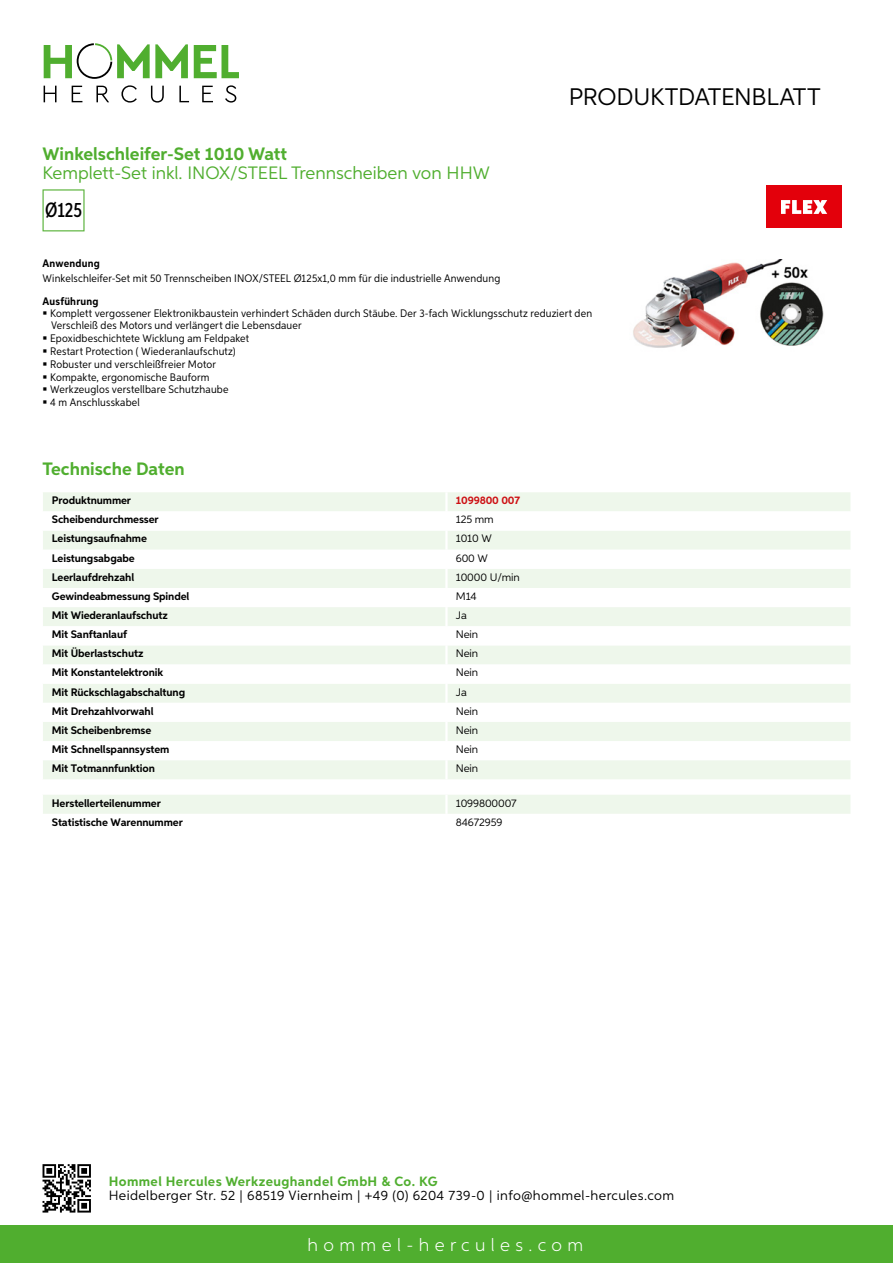
<style>
.page{position:relative;width:893px;height:1263px;background:#fff}
.page>*{position:absolute;margin:0;border:0;box-sizing:border-box;transform-origin:0 0}
.t1{font:24px "Aspira";letter-spacing:-.01em;color:#000}
.t2{font:500 20.7px "Aspira XX Nar";color:#000}
.t3{font:18px "Aspira";color:#50ae2f}
.t4{font:700 18px "Aspira";color:#50ae2f}
.t5{font:300 18px "Aspira";letter-spacing:.3em;color:#fff}
.t6{font:13.5px "Aspira";letter-spacing:.03em;color:#000}
.t7{font:700 13.5px "Aspira";letter-spacing:.03em;color:#50ae2f}
.t8{font:10.95px/12.6px "Aspira Nar";letter-spacing:.015em;color:#000}
.t9{font:700 10.95px "Aspira";letter-spacing:-.01em;color:#000}
.t10{font:10.95px "Aspira";letter-spacing:-.01em;color:#000}
.t11{font:700 10.95px "Aspira Nar";letter-spacing:.02em;color:#000}
.t12{font:700 10.95px "Aspira";letter-spacing:-.01em;color:#cd1013}
</style>
<div class="page">
<div style="left:0;top:1226px;width:893px;height:37px;background:#50ae2f"></div>
<svg style="left:43px;top:1164px;width:48px;height:48px"></svg>
<svg style="left:194px;top:45px;width:45px;height:33px"></svg>
<svg style="left:44px;top:43px;width:144px;height:36px"></svg>
<svg style="left:44px;top:86px;width:13px;height:16px"></svg>
<svg style="left:72px;top:86px;width:10px;height:16px"></svg>
<svg style="left:96px;top:86px;width:13px;height:16px"></svg>
<svg style="left:121px;top:85px;width:16px;height:18px"></svg>
<svg style="left:151px;top:86px;width:13px;height:17px"></svg>
<svg style="left:179px;top:86px;width:10px;height:16px"></svg>
<svg style="left:202px;top:86px;width:11px;height:16px"></svg>
<svg style="left:225px;top:85px;width:11px;height:18px"></svg>
<div style="left:43px;top:492px;width:807px;height:287px;background:#eef7eb"></div>
<svg style="left:43px;top:511px;width:807px;height:249px"></svg>
<hr style="left:445px;top:492px;width:3px;height:19px;background:#fff">
<hr style="left:445px;top:511px;width:3px;height:20px;background:#fff">
<hr style="left:445px;top:531px;width:3px;height:19px;background:#fff">
<hr style="left:445px;top:550px;width:3px;height:19px;background:#fff">
<hr style="left:445px;top:569px;width:3px;height:19px;background:#fff">
<hr style="left:445px;top:588px;width:3px;height:19px;background:#fff">
<hr style="left:445px;top:607px;width:3px;height:19px;background:#fff">
<hr style="left:445px;top:626px;width:3px;height:19px;background:#fff">
<hr style="left:445px;top:645px;width:3px;height:19px;background:#fff">
<hr style="left:445px;top:664px;width:3px;height:20px;background:#fff">
<hr style="left:445px;top:684px;width:3px;height:19px;background:#fff">
<hr style="left:445px;top:703px;width:3px;height:19px;background:#fff">
<hr style="left:445px;top:722px;width:3px;height:19px;background:#fff">
<hr style="left:445px;top:741px;width:3px;height:19px;background:#fff">
<hr style="left:445px;top:760px;width:3px;height:19px;background:#fff">
<div style="left:43px;top:795px;width:807px;height:19px;background:#eef7eb"></div>
<svg style="left:43px;top:189px;width:42px;height:42px"></svg>
<img style="left:633px;top:259px;width:191px;height:89px">
<div style="left:766px;top:185px;width:76px;height:43px;background:#e3000b"></div>
<svg style="left:781px;top:200px;width:46px;height:14px"></svg>
<h3 class="t4" style="left:43px;top:142px;width:246px">Winkelschleifer-Set 1010 Watt</h3>
<h3 class="t3" style="left:43px;top:162px;width:217px">Kemplett-Set inkl. INOX/STEEL</h3>
<h3 class="t3" style="left:291px;top:162px;width:200px">Trennscheiben von HHW</h3>
<h2 class="t2" style="left:45px;top:197px;width:38px">Ø125</h2>
<h1 class="t1" style="left:569px;top:82px;width:253px">Produktdatenblatt</h1>
<p class="t11" style="left:43px;top:257px;width:59px">Anwendung</p>
<p class="t8" style="left:43px;top:272px;width:459px">Winkelschleifer-Set mit 50 Trennscheiben INOX/STEEL Ø125x1,0 mm für die industrielle Anwendung</p>
<p class="t11" style="left:43px;top:294px;width:58px">Ausführung</p>
<p class="t8" style="left:50px;top:307px;width:544px">Komplett vergossener Elektronikbaustein verhindert Schäden durch Stäube. Der 3-fach Wicklungsschutz reduziert den Verschleiß des Motors und verlängert die Lebensdauer<br>Epoxidbeschichtete Wicklung am Feldpaket<br>Restart Protection ( Wiederanlaufschutz)<br>Robuster und verschleißfreier Motor<br>Kompakte, ergonomische Bauform<br>Werkzeuglos verstellbare Schutzhaube<br>4 m Anschlusskabel</p>
<h3 class="t4" style="left:43px;top:458px;width:144px">Technische Daten</h3>
<p class="t9" style="left:52px;top:494px;width:81px">Produktnummer</p>
<p class="t12" style="left:456px;top:494px;width:66px">1099800 007</p>
<p class="t9" style="left:52px;top:513px;width:108px">Scheibendurchmesser</p>
<p class="t10" style="left:456px;top:513px;width:39px">125 mm</p>
<p class="t9" style="left:52px;top:532px;width:97px">Leistungsaufnahme</p>
<p class="t10" style="left:456px;top:532px;width:38px">1010 W</p>
<p class="t9" style="left:52px;top:551px;width:84px">Leistungsabgabe</p>
<p class="t10" style="left:456px;top:551px;width:34px">600 W</p>
<p class="t9" style="left:52px;top:570px;width:84px">Leerlaufdrehzahl</p>
<p class="t10" style="left:456px;top:570px;width:66px">10000 U/min</p>
<p class="t9" style="left:52px;top:589px;width:139px">Gewindeabmessung Spindel</p>
<p class="t10" style="left:456px;top:589px;width:22px">M14</p>
<p class="t9" style="left:52px;top:608px;width:117px">Mit Wiederanlaufschutz</p>
<p class="t10" style="left:456px;top:609px;width:13px">Ja</p>
<p class="t9" style="left:52px;top:628px;width:77px">Mit Sanftanlauf</p>
<p class="t10" style="left:456px;top:628px;width:24px">Nein</p>
<p class="t9" style="left:52px;top:647px;width:93px">Mit Überlastschutz</p>
<p class="t10" style="left:456px;top:647px;width:24px">Nein</p>
<p class="t9" style="left:52px;top:666px;width:113px">Mit Konstantelektronik</p>
<p class="t10" style="left:456px;top:666px;width:24px">Nein</p>
<p class="t9" style="left:52px;top:685px;width:135px">Mit Rückschlagabschaltung</p>
<p class="t10" style="left:456px;top:685px;width:13px">Ja</p>
<p class="t9" style="left:52px;top:704px;width:103px">Mit Drehzahlvorwahl</p>
<p class="t10" style="left:456px;top:704px;width:24px">Nein</p>
<p class="t9" style="left:52px;top:723px;width:101px">Mit Scheibenbremse</p>
<p class="t10" style="left:456px;top:723px;width:24px">Nein</p>
<p class="t9" style="left:52px;top:742px;width:119px">Mit Schnellspannsystem</p>
<p class="t10" style="left:456px;top:742px;width:24px">Nein</p>
<p class="t9" style="left:52px;top:761px;width:105px">Mit Totmannfunktion</p>
<p class="t10" style="left:456px;top:762px;width:24px">Nein</p>
<p class="t9" style="left:52px;top:796px;width:111px">Herstellerteilenummer</p>
<p class="t10" style="left:456px;top:796px;width:62px">1099800007</p>
<p class="t9" style="left:52px;top:815px;width:132px">Statistische Warennummer</p>
<p class="t10" style="left:456px;top:815px;width:48px">84672959</p>
<p class="t7" style="left:109px;top:1172px;width:330px">Hommel Hercules Werkzeughandel GmbH &amp; Co. KG</p>
<p class="t6" style="left:109px;top:1187px;width:567px">Heidelberger Str. 52 | 68519 Viernheim | +49 (0) 6204 739-0 | info@hommel-hercules.com</p>
<h3 class="t5" style="left:307px;top:1234px;width:277px">hommel-hercules.com</h3>
</div>
